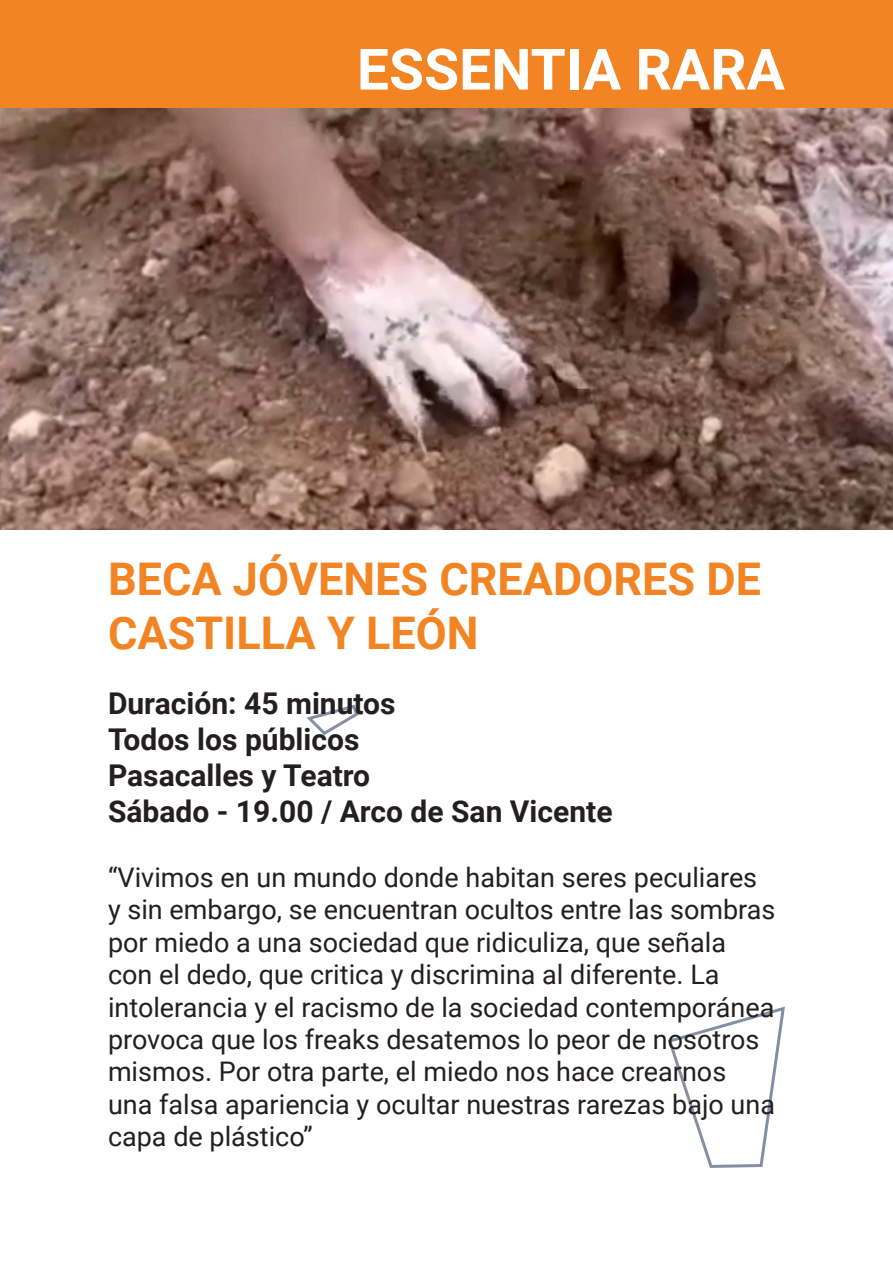
<style>
.page{position:relative;width:893px;height:1276px;background:#fff}
.page>*{position:absolute;margin:0;border:0;box-sizing:border-box;transform-origin:0 0}
.t1{font:700 57px "Roboto";color:#fff}
.t2{font:700 45px/54px "Roboto";color:#f38423}
.t3{font:700 30px "Roboto";color:#231f20}
.t4{font:27px/32.4px "Roboto";color:#231f20}
</style>
<div class="page">
<div style="left:2px;top:2px;width:889px;height:167px;background:#f38423"></div>
<div style="left:0;top:0;width:893px;height:170px;border:3px solid #f38423"></div>
<svg style="left:306px;top:704px;width:479px;height:464px"></svg>
<img style="left:0;top:108px;width:893px;height:421px">
<p class="t1" style="left:357px;top:29px;width:430px">ESSENTIA RARA</p>
<p class="t2" style="left:108px;top:550px;width:654px">BECA JÓVENES CREADORES DE<br>CASTILLA Y LEÓN</p>
<p class="t3" style="left:108px;top:682px;width:289px">Duración: 45 minutos</p>
<p class="t3" style="left:108px;top:718px;width:253px">Todos los públicos</p>
<p class="t3" style="left:108px;top:754px;width:264px">Pasacalles y Teatro</p>
<p class="t3" style="left:108px;top:790px;width:506px">Sábado - 19.00 / Arco de San Vicente</p>
<p class="t4" style="left:108px;top:860px;width:669px">“Vivimos en un mundo donde habitan seres peculiares y sin embargo, se encuentran ocultos entre las sombras por miedo a una sociedad que ridiculiza, que señala con el dedo, que critica y discrimina al diferente. La intolerancia y el racismo de la sociedad contemporánea provoca que los freaks desatemos lo peor de nosotros mismos. Por otra parte, el miedo nos hace crearnos una falsa apariencia y ocultar nuestras rarezas bajo una capa de plástico”</p>
</div>
